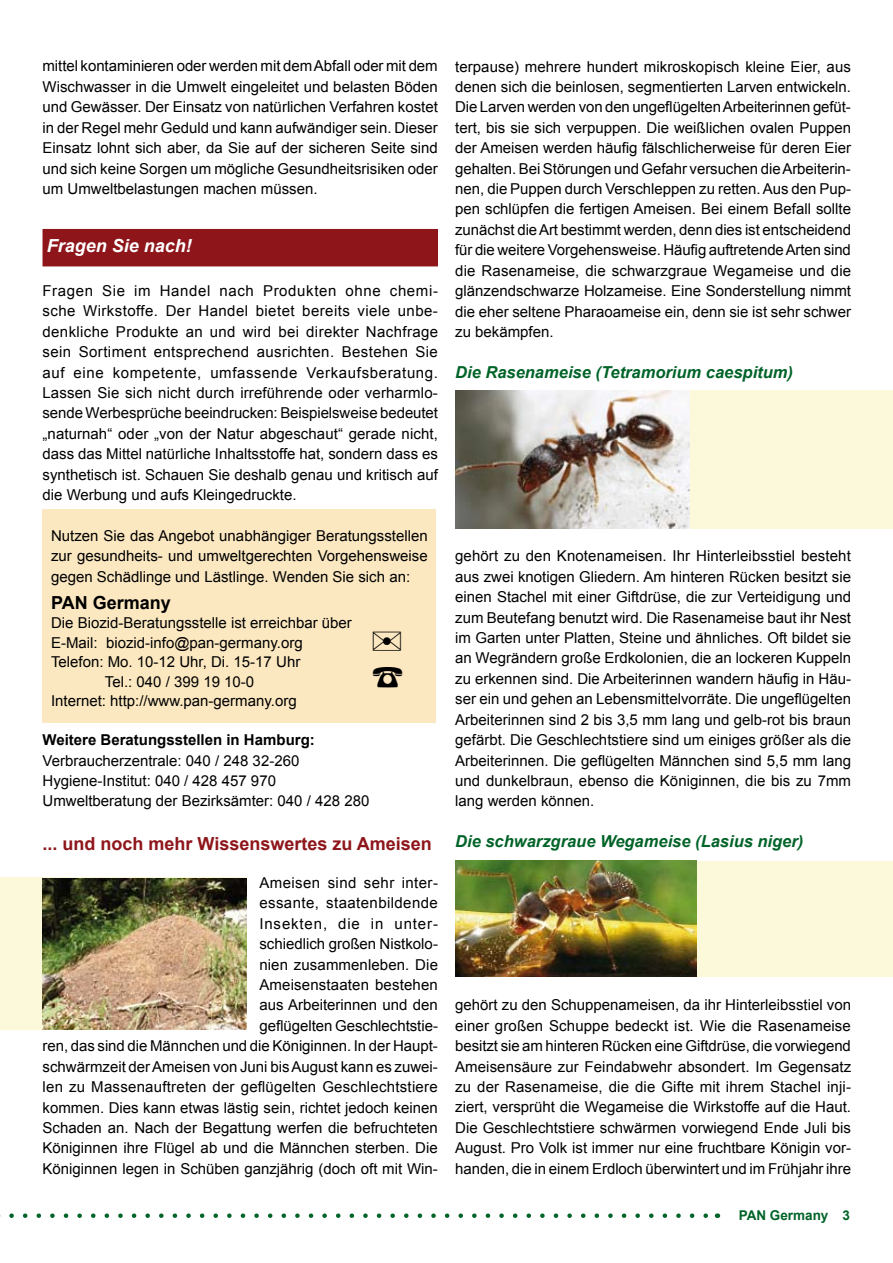
<style>
.page{position:relative;width:893px;height:1263px;background:#fff}
.page>*{position:absolute;margin:0;border:0;box-sizing:border-box;transform-origin:0 0}
.t1{font:700 18px "Arial";color:#8e161b}
.t2{font:italic 700 18px "Arial";color:#fff}
.t3{font:700 18px "Arial";color:#000}
.t4{font:italic 700 16.5px "Arial";color:#006328}
.t5{font:15px/20.4px "Arial";color:#000;text-align:justify}
.t6{font:700 15px "Arial";color:#000}
.t7{font:700 13.5px "Arial";color:#006328}
</style>
<div class="page">
<div style="left:43px;top:229px;width:395px;height:37px;background:#8e161b"></div>
<div style="left:0;top:877px;width:247px;height:153px;background:#fcf9db"></div>
<img style="left:43px;top:878px;width:204px;height:152px">
<div style="left:456px;top:861px;width:437px;height:115px;background:#fcf9db"></div>
<img style="left:456px;top:861px;width:240px;height:115px">
<div style="left:456px;top:391px;width:437px;height:138px;background:#fcf9db"></div>
<img style="left:456px;top:391px;width:234px;height:138px">
<svg style="left:0;top:1213px;width:708px;height:5px"></svg>
<div style="left:43px;top:509px;width:393px;height:213px;background:#fbe8c1"></div>
<p class="t5" style="left:43px;top:56px;width:397px">mittel kontaminieren oder werden mit dem Abfall oder mit dem Wischwasser in die Umwelt eingeleitet und belasten Böden und Gewässer. Der Einsatz von natürlichen Verfahren kostet in der Regel mehr Geduld und kann aufwändiger sein. Dieser Einsatz lohnt sich aber, da Sie auf der sicheren Seite sind und sich keine Sorgen um mögliche Gesundheitsrisiken oder um Umweltbelastungen machen müssen.</p>
<p class="t2" style="left:47px;top:234px;width:147px">Fragen Sie nach!</p>
<p class="t5" style="left:43px;top:281px;width:397px">Fragen Sie im Handel nach Produkten ohne chemi&shy;sche Wirkstoffe. Der Handel bietet bereits viele unbe&shy;denkliche Produkte an und wird bei direkter Nachfrage sein Sortiment entsprechend ausrichten. Bestehen Sie auf eine kompetente, umfassende Verkaufsberatung.<br>Lassen Sie sich nicht durch irreführende oder verharmlo&shy;sende Werbesprüche beeindrucken: Beispielsweise bedeutet „naturnah“ oder „von der Natur abgeschaut“ gerade nicht, dass das Mittel natürliche Inhaltsstoffe hat, sondern dass es synthetisch ist. Schauen Sie deshalb genau und kritisch auf die Werbung und aufs Kleingedruckte.</p>
<p class="t5" style="left:51px;top:526px;width:378px">Nutzen Sie das Angebot unabhängiger Beratungsstellen zur gesundheits- und umweltgerechten Vorgehensweise gegen Schädlinge und Lästlinge. Wenden Sie sich an:</p>
<p class="t3" style="left:51px;top:590px;width:121px">PAN Germany</p>
<p class="t5" style="left:51px;top:613px;width:302px">Die Biozid-Beratungsstelle ist erreichbar über</p>
<p class="t5" style="left:51px;top:632px;width:253px">E-Mail: biozid-info@pan-germany.org</p>
<p class="t5" style="left:51px;top:652px;width:251px">Telefon: Mo. 10-12 Uhr, Di. 15-17 Uhr</p>
<p class="t5" style="left:105px;top:671px;width:151px">Tel.: 040 / 399 19 10-0</p>
<p class="t5" style="left:51px;top:691px;width:247px">Internet: http://www.pan-germany.org</p>
<p class="t6" style="left:43px;top:730px;width:274px">Weitere Beratungsstellen in Hamburg:</p>
<p class="t5" style="left:43px;top:750px;width:328px;text-align:left">Verbraucherzentrale: 040 / 248 32-260<br>Hygiene-Institut: 040 / 428 457 970<br>Umweltberatung der Bezirksämter: 040 / 428 280</p>
<p class="t1" style="left:43px;top:832px;width:391px">... und noch mehr Wissenswertes zu Ameisen</p>
<p class="t5" style="left:43px;top:873px;width:397px;text-align:right">Ameisen sind sehr inter-<br>essante, staatenbildende<br>Insekten, die in unter-<br>schiedlich großen Nistkolo-<br>nien zusammenleben. Die<br>Ameisenstaaten bestehen<br>aus Arbeiterinnen und den<br>geflügelten Geschlechtstie-<br>ren, das sind die Männchen und die Königinnen. In der Haupt&shy;schwärmzeit der Ameisen von Juni bis August kann es zuwei&shy;len zu Massenauftreten der geflügelten Geschlechtstiere kommen. Dies kann etwas lästig sein, richtet jedoch keinen Schaden an. Nach der Begattung werfen die befruchteten Königinnen ihre Flügel ab und die Männchen sterben. Die Königinnen legen in Schüben ganzjährig (doch oft mit Win-</p>
<p class="t5" style="left:455px;top:56px;width:397px">terpause) mehrere hundert mikroskopisch kleine Eier, aus denen sich die beinlosen, segmentierten Larven entwickeln.<br>Die Larven werden von den ungeflügelten Arbeiterinnen gefüt&shy;tert, bis sie sich verpuppen. Die weißlichen ovalen Puppen der Ameisen werden häufig fälschlicherweise für deren Eier gehalten. Bei Störungen und Gefahr versuchen die Arbeiterin&shy;nen, die Puppen durch Verschleppen zu retten. Aus den Pup&shy;pen schlüpfen die fertigen Ameisen. Bei einem Befall sollte zunächst die Art bestimmt werden, denn dies ist entscheidend für die weitere Vorgehensweise. Häufig auftretende Arten sind die Rasenameise, die schwarzgraue Wegameise und die glänzendschwarze Holzameise. Eine Sonderstellung nimmt die eher seltene Pharaoameise ein, denn sie ist sehr schwer zu bekämpfen.</p>
<p class="t4" style="left:455px;top:361px;width:339px">Die Rasenameise (Tetramorium caespitum)</p>
<p class="t5" style="left:455px;top:546px;width:397px">gehört zu den Knotenameisen. Ihr Hinterleibsstiel besteht aus zwei knotigen Gliedern. Am hinteren Rücken besitzt sie einen Stachel mit einer Giftdrüse, die zur Verteidigung und zum Beutefang benutzt wird. Die Rasenameise baut ihr Nest im Garten unter Platten, Steine und ähnliches. Oft bildet sie an Wegrändern große Erdkolonien, die an lockeren Kuppeln zu erkennen sind. Die Arbeiterinnen wandern häufig in Häu&shy;ser ein und gehen an Lebensmittelvorräte. Die ungeflügelten Arbeiterinnen sind 2 bis 3,5 mm lang und gelb-rot bis braun gefärbt. Die Geschlechtstiere sind um einiges größer als die Arbeiterinnen. Die geflügelten Männchen sind 5,5 mm lang und dunkelbraun, ebenso die Königinnen, die bis zu 7mm lang werden können.</p>
<p class="t4" style="left:455px;top:830px;width:350px">Die schwarzgraue Wegameise (Lasius niger)</p>
<p class="t5" style="left:455px;top:995px;width:397px">gehört zu den Schuppenameisen, da ihr Hinterleibsstiel von einer großen Schuppe bedeckt ist. Wie die Rasenameise besitzt sie am hinteren Rücken eine Giftdrüse, die vorwiegend Ameisensäure zur Feindabwehr absondert. Im Gegensatz zu der Rasenameise, die die Gifte mit ihrem Stachel inji&shy;ziert, versprüht die Wegameise die Wirkstoffe auf die Haut.<br>Die Geschlechtstiere schwärmen vorwiegend Ende Juli bis August. Pro Volk ist immer nur eine fruchtbare Königin vor&shy;handen, die in einem Erdloch überwintert und im Frühjahr ihre</p>
<p class="t7" style="left:739px;top:1206px;width:113px">PAN Germany 3</p>
</div>
